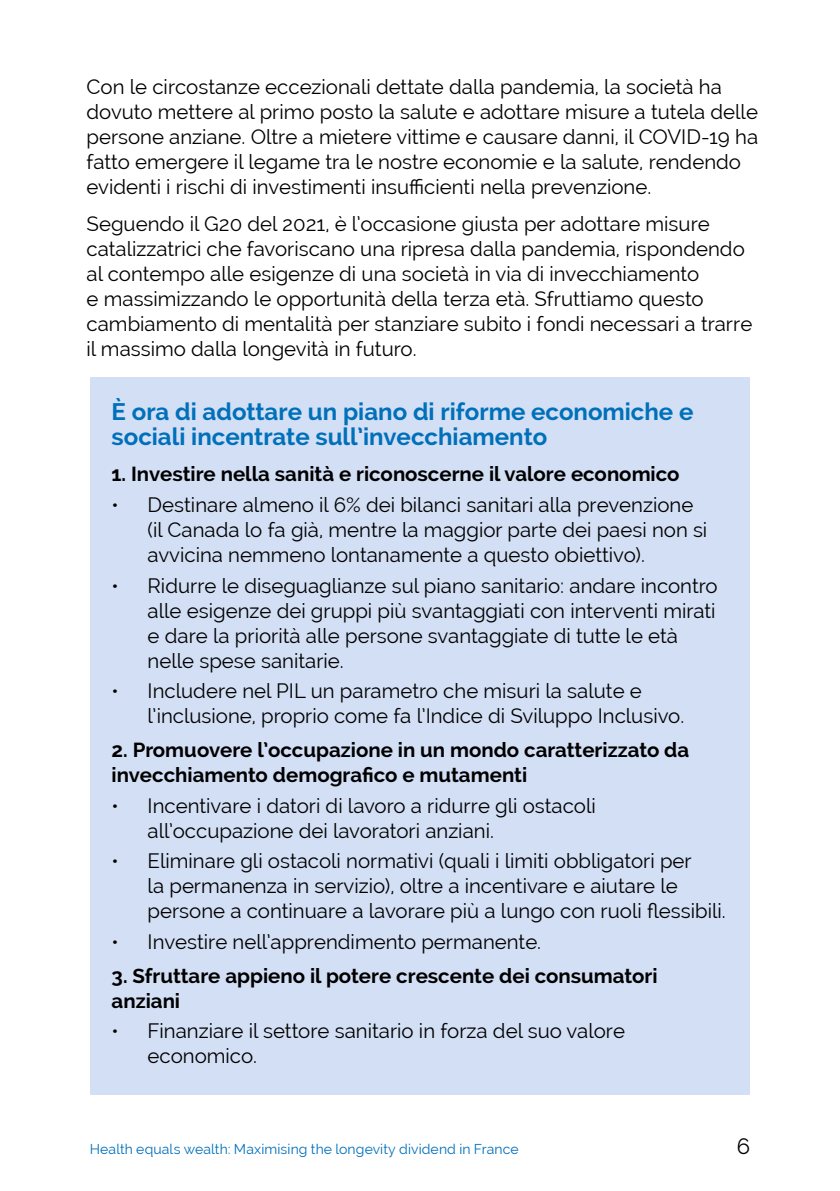
<style>
.page{position:relative;width:840px;height:1191px;background:#fff}
.page>*{position:absolute;margin:0;border:0;box-sizing:border-box;transform-origin:0 0}
.t1{font:700 24px/25px "Raleway";color:#0070ba}
.t2{font:22px "Raleway";color:#000}
.t3{font:20.4px/25px "Raleway";color:#000}
.t4{font:700 20.4px/25px "Raleway";color:#000}
.t5{font:14px "Raleway";letter-spacing:.01em;color:#0070ba}
</style>
<div class="page">
<div style="left:90px;top:377px;width:659px;height:717px;background:#d3dff4"></div>
<p class="t3" style="left:86px;top:75px;width:672px">Con le circostanze eccezionali dettate dalla pandemia, la società ha dovuto mettere al primo posto la salute e adottare misure a tutela delle persone anziane. Oltre a mietere vittime e causare danni, il COVID-19 ha fatto emergere il legame tra le nostre economie e la salute, rendendo evidenti i rischi di investimenti insufficienti nella prevenzione.</p>
<p class="t3" style="left:86px;top:211px;width:667px">Seguendo il G20 del 2021, è l’occasione giusta per adottare misure catalizzatrici che favoriscano una ripresa dalla pandemia, rispondendo al contempo alle esigenze di una società in via di invecchiamento<br>e massimizzando le opportunità della terza età. Sfruttiamo questo cambiamento di mentalità per stanziare subito i fondi necessari a trarre il massimo dalla longevità in futuro.</p>
<p class="t1" style="left:111px;top:399px;width:583px">È ora di adottare un piano di riforme economiche e sociali incentrate sull’invecchiamento</p>
<p class="t4" style="left:111px;top:462px;width:569px">1. Investire nella sanità e riconoscerne il valore economico</p>
<p class="t3" style="left:147px;top:492px;width:561px;text-indent:-36px">• Destinare almeno il 6% dei bilanci sanitari alla prevenzione (il Canada lo fa già, mentre la maggior parte dei paesi non si avvicina nemmeno lontanamente a questo obiettivo).</p>
<p class="t3" style="left:147px;top:573px;width:571px;text-indent:-36px">• Ridurre le diseguaglianze sul piano sanitario: andare incontro alle esigenze dei gruppi più svantaggiati con interventi mirati e dare la priorità alle persone svantaggiate di tutte le età nelle spese sanitarie.</p>
<p class="t3" style="left:147px;top:678px;width:537px;text-indent:-36px">• Includere nel PIL un parametro che misuri la salute e l’inclusione, proprio come fa l’Indice di Sviluppo Inclusivo.</p>
<p class="t4" style="left:111px;top:737px;width:579px">2. Promuovere l’occupazione in un mondo caratterizzato da invecchiamento demografico e mutamenti</p>
<p class="t3" style="left:147px;top:793px;width:449px;text-indent:-36px">• Incentivare i datori di lavoro a ridurre gli ostacoli all’occupazione dei lavoratori anziani.</p>
<p class="t3" style="left:147px;top:848px;width:579px;text-indent:-36px">• Eliminare gli ostacoli normativi (quali i limiti obbligatori per<br>la permanenza in servizio), oltre a incentivare e aiutare le persone a continuare a lavorare più a lungo con ruoli flessibili.</p>
<p class="t3" style="left:111px;top:929px;width:431px">• Investire nell’apprendimento permanente.</p>
<p class="t4" style="left:111px;top:963px;width:547px">3. Sfruttare appieno il potere crescente dei consumatori anziani</p>
<p class="t3" style="left:147px;top:1018px;width:478px;text-indent:-36px">• Finanziare il settore sanitario in forza del suo valore economico.</p>
<p class="t5" style="left:90px;top:1141px;width:430px">Health equals wealth: Maximising the longevity dividend in France</p>
<p class="t2" style="left:736px;top:1133px;width:15px">6</p>
</div>
